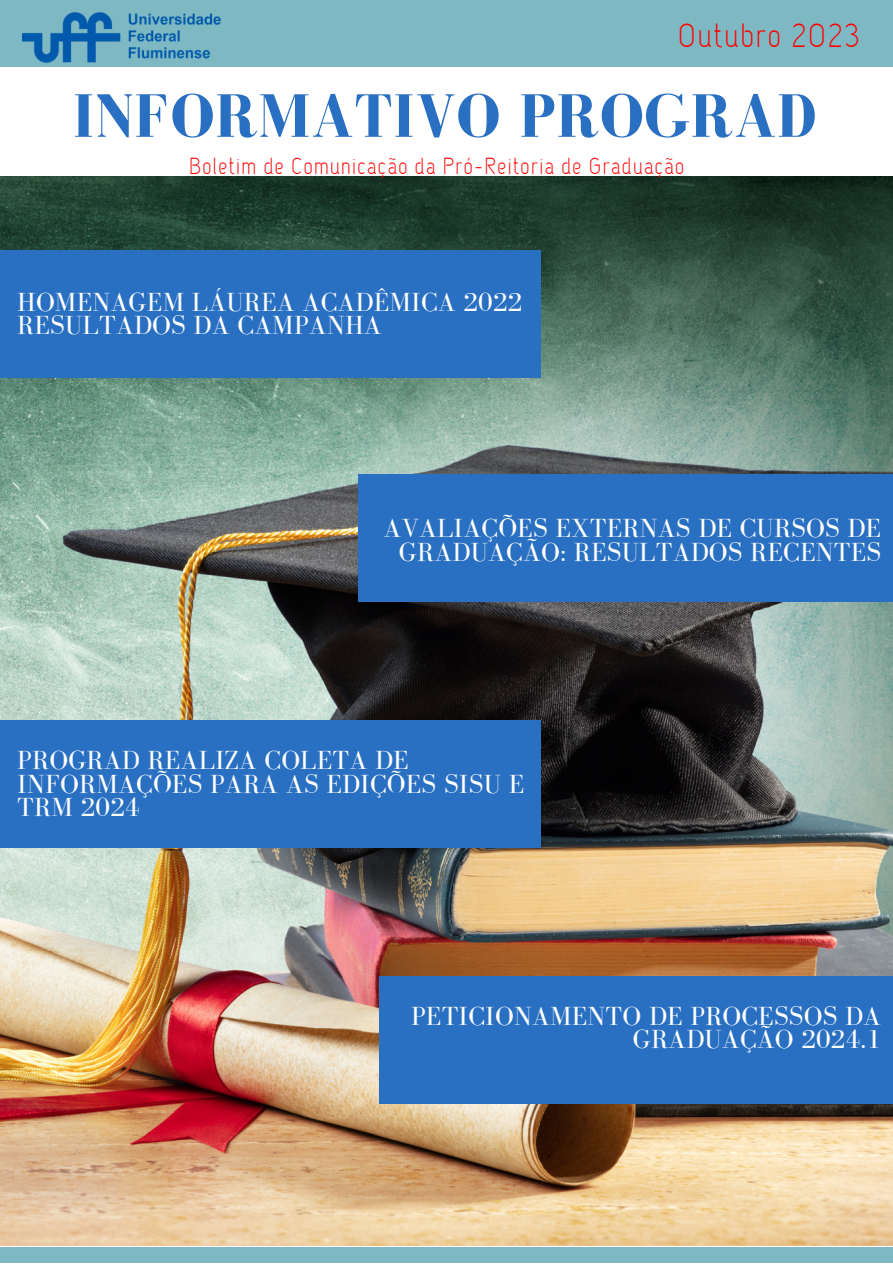
<style>
.page{position:relative;width:893px;height:1264px;background:#fff}
.page>*{position:absolute;margin:0;border:0;box-sizing:border-box;transform-origin:0 0}
.t1{font:700 63px "Bodoni FLF";letter-spacing:.01em;color:#2a70c2}
.t2{font:33.45px "Capsuula";letter-spacing:.06em;color:#f00}
.t3{font:27px/23.5px "Bodoni FLF";letter-spacing:.01em;color:#fff;text-align:center}
.t4{font:23.1px "Capsuula";letter-spacing:.06em;color:#f00}
</style>
<div class="page">
<div style="left:0;top:1246px;width:892px;height:16px;background:#7eb9c3"></div>
<img style="left:0;top:176px;width:892px;height:1069px">
<div style="left:0;top:0;width:892px;height:67px;background:#7eb9c3"></div>
<img style="left:23px;top:12px;width:198px;height:51px">
<div style="left:0;top:250px;width:541px;height:127px;background:#2a70c2"></div>
<div style="left:358px;top:474px;width:534px;height:127px;background:#2a70c2"></div>
<div style="left:0;top:720px;width:541px;height:127px;background:#2a70c2"></div>
<div style="left:379px;top:976px;width:513px;height:127px;background:#2a70c2"></div>
<p class="t2" style="left:677px;top:16px;width:184px">Outubro 2023</p>
<p class="t1" style="left:72px;top:82px;width:745px">INFORMATIVO PROGRAD</p>
<p class="t4" style="left:189px;top:153px;width:496px">Boletim de Comunicação da Pró-Reitoria de Graduação</p>
<p class="t3" style="left:17px;top:290px;width:506px">HOMENAGEM LÁUREA ACADÊMICA 2022</p>
<p class="t3" style="left:17px;top:313px;width:366px">RESULTADOS DA CAMPANHA</p>
<p class="t3" style="left:383px;top:516px;width:499px">AVALIAÇÕES EXTERNAS DE CURSOS DE<br>GRADUAÇÃO: RESULTADOS RECENTES</p>
<p class="t3" style="left:17px;top:748px;width:508px;text-align:left">PROGRAD REALIZA COLETA DE<br>INFORMAÇÕES PARA AS EDIÇÕES SISU E<br>TRM 2024</p>
<p class="t3" style="left:411px;top:1003px;width:471px;text-align:right">PETICIONAMENTO DE PROCESSOS DA<br>GRADUAÇÃO 2024.1</p>
</div>
